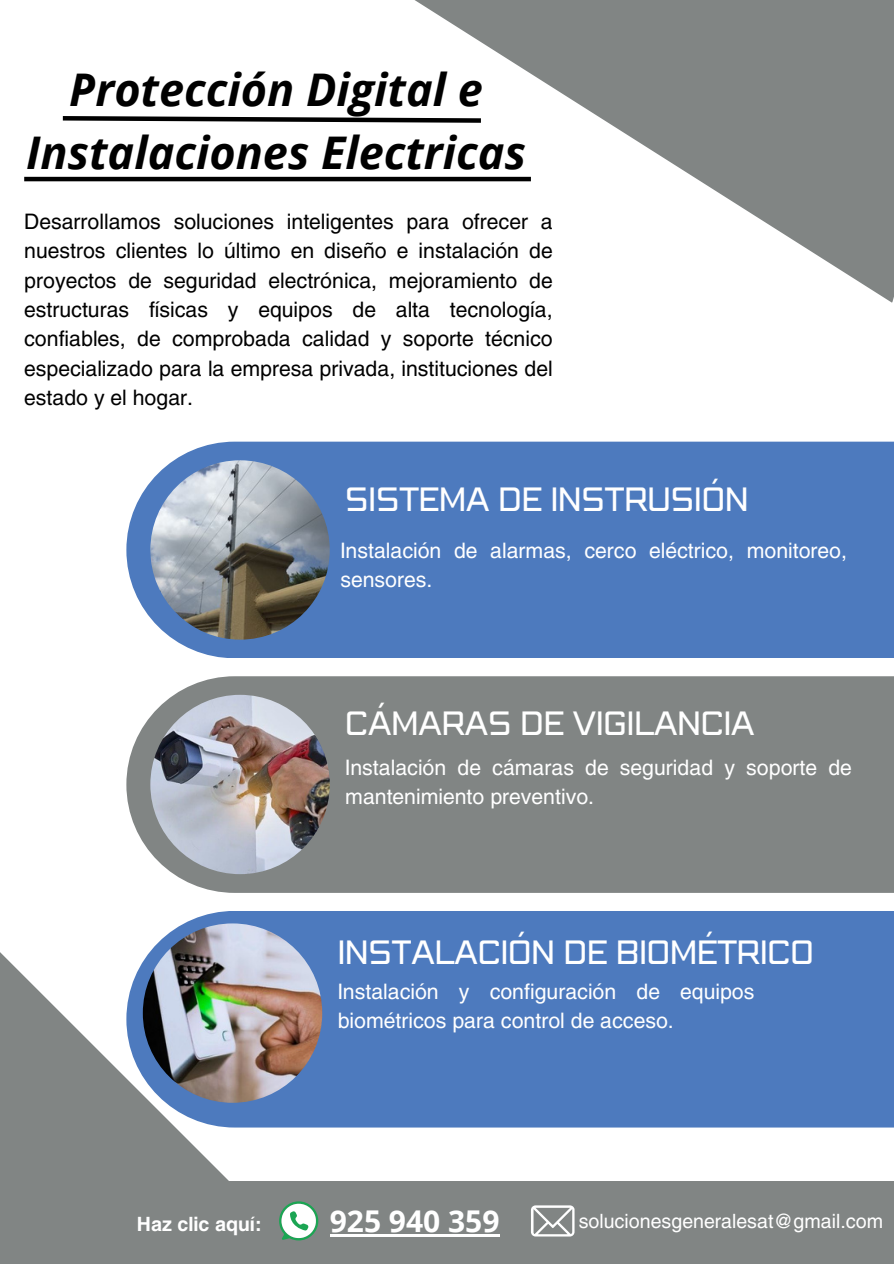
<style>
.page{position:relative;width:894px;height:1264px;background:#fff}
.page>*{position:absolute;margin:0;border:0;box-sizing:border-box;transform-origin:0 0}
.t1{font:italic 700 45px/63px "Open Sans";color:#000;text-align:center}
.t2{font:30.3px "Pattanakarn";color:#fff}
.t3{font:700 30px "Open Sans";color:#fff}
.t4{font:21.15px/29.2px "Helios";color:#000;text-align:justify}
.t5{font:21.15px/29.2px "Helios";color:#fff}
.t6{font:19.5px "Helios";color:#fff}
.t7{font:700 19.5px "Helios";color:#fff}
</style>
<div class="page">
<svg style="left:372px;top:0;width:521px;height:303px"></svg>
<svg style="left:62px;top:114px;width:423px;height:11px"></svg>
<div style="left:126px;top:441px;width:767px;height:217px;background:#4d7abe"></div>
<div style="left:126px;top:676px;width:767px;height:216px;background:#818584"></div>
<svg style="left:0;top:952px;width:304px;height:311px;fill:#818584"></svg>
<div style="left:192px;top:1181px;width:701px;height:82px;background:#818584"></div>
<div style="left:126px;top:911px;width:767px;height:216px;background:#4d7abe"></div>
<img style="left:150px;top:460px;width:179px;height:179px;border-radius:50%">
<img style="left:150px;top:694px;width:179px;height:180px;border-radius:50%">
<img style="left:143px;top:923px;width:179px;height:179px;border-radius:50%">
<svg style="left:531px;top:1205px;width:43px;height:31px"></svg>
<hr style="left:24px;top:177px;width:506px;height:4px;background:#000">
<hr style="left:329px;top:1233px;width:170px;height:3px;background:#fff">
<svg style="left:279px;top:1201px;width:39px;height:39px"></svg>
<h1 class="t1" style="left:26px;top:57px;width:501px">Protección Digital e<br>Instalaciones Electricas</h1>
<p class="t4" style="left:24px;top:206px;width:530px">Desarrollamos soluciones inteligentes para ofrecer a nuestros clientes lo último en diseño e instalación de proyectos de seguridad electrónica, mejoramiento de estructuras físicas y equipos de alta tecnología, confiables, de comprobada calidad y soporte técnico especializado para la empresa privada, instituciones del estado y el hogar.</p>
<p class="t2" style="left:345px;top:482px;width:404px">SISTEMA DE INSTRUSIÓN</p>
<p class="t5" style="left:340px;top:535px;width:508px">Instalación de alarmas, cerco eléctrico, monitoreo, sensores.</p>
<h2 class="t2" style="left:345px;top:706px;width:410px">CÁMARAS DE VIGILANCIA</h2>
<p class="t5" style="left:345px;top:752px;width:508px">Instalación de cámaras de seguridad y soporte de mantenimiento preventivo.</p>
<p class="t2" style="left:337px;top:935px;width:477px">INSTALACIÓN DE BIOMÉTRICO</p>
<h3 class="t7" style="left:137px;top:1211px;width:126px">Haz clic aquí:</h3>
<p class="t5" style="left:337px;top:976px;width:418px">Instalación y configuración de equipos biométricos para control de acceso.</p>
<h2 class="t3" style="left:329px;top:1199px;width:171px">925 940 359</h2>
<p class="t6" style="left:578px;top:1208px;width:306px">solucionesgeneralesat@gmail.com</p>
</div>
